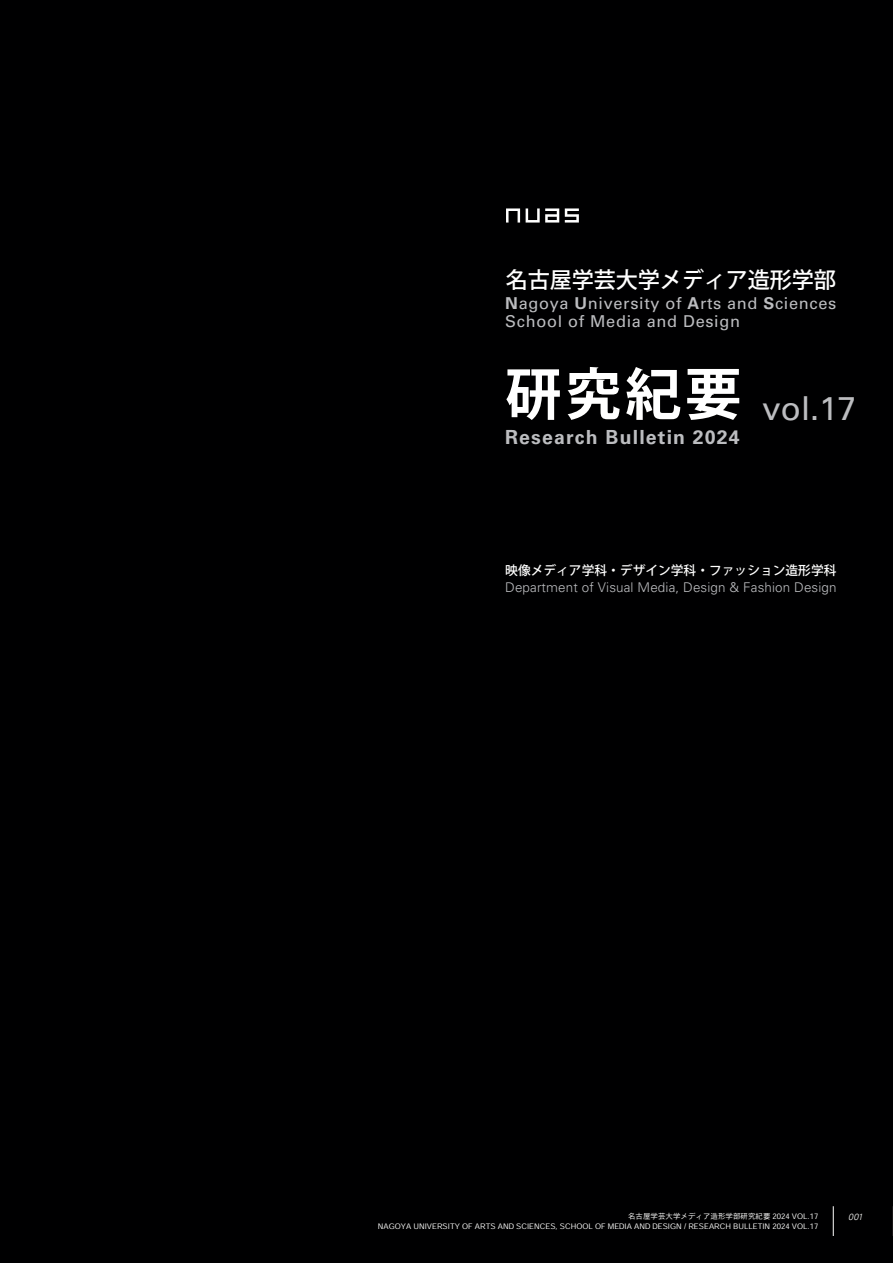
<style>
.page{position:relative;width:893px;height:1263px;background:#000001}
.page>*{position:absolute;margin:0;border:0;box-sizing:border-box;transform-origin:0 0}
.t1{font:33px "Univers LT Std";color:#bcbdc0}
.t2{font:500 22.2px "Koz Go Pro";letter-spacing:-.01em;color:#fff}
.t3{font:700 19.5px "Univers LT Std";letter-spacing:.06em;color:#bcbdc0}
.t4{font:16.35px/18px "Univers LT Std";letter-spacing:.04em;color:#bcbdc0}
.t5{font:300 13.35px "Univers LT Std";letter-spacing:.01em;color:#bcbdc0}
.t6{font:500 12.75px "Koz Go Pro";color:#fff}
.t7{font:italic 300 9px "Univers LT Std";color:#fff}
.t8{font:7.5px/10.5px "Heisei Kaku Go Std W3";color:#fff;text-align:right}
.s1{font-weight:700}
</style>
<div class="page">
<svg style="left:565px;top:208px;width:14px;height:15px"></svg>
<svg style="left:526px;top:208px;width:33px;height:15px"></svg>
<svg style="left:506px;top:208px;width:14px;height:15px"></svg>
<hr style="left:892px;top:1206px;width:1px;height:30px;background:#231f20">
<hr style="left:833px;top:1206px;width:1px;height:30px;background:#fff">
<h2 class="t2" style="left:506px;top:266px;width:332px">名古屋学芸大学メディア造形学部</h2>
<h3 class="t4" style="left:505px;top:295px;width:333px"><span class="s1">N</span>agoya <span class="s1">U</span>niversity of <span class="s1">A</span>rts and <span class="s1">S</span>ciences<br>School of Media and Design</h3>
<h1 class="t1" style="left:505px;top:389px;width:352px"><sup>研究紀要</sup> vol.17</h1>
<h3 class="t3" style="left:505px;top:425px;width:236px">Research Bulletin 2024</h3>
<h3 class="t6" style="left:505px;top:562px;width:333px">映像メディア学科・デザイン学科・ファッション造形学科</h3>
<h3 class="t5" style="left:505px;top:580px;width:333px">Department of Visual Media, Design &amp; Fashion Design</h3>
<p class="t8" style="left:378px;top:1211px;width:442px">名古屋学芸大学メディア造形学部研究紀要 2024 VOL.17<br>NAGOYA UNIVERSITY OF ARTS AND SCIENCES, SCHOOL OF MEDIA AND DESIGN / RESEARCH BULLETIN 2024 VOL.17</p>
<p class="t7" style="left:848px;top:1211px;width:16px">001</p>
</div>
